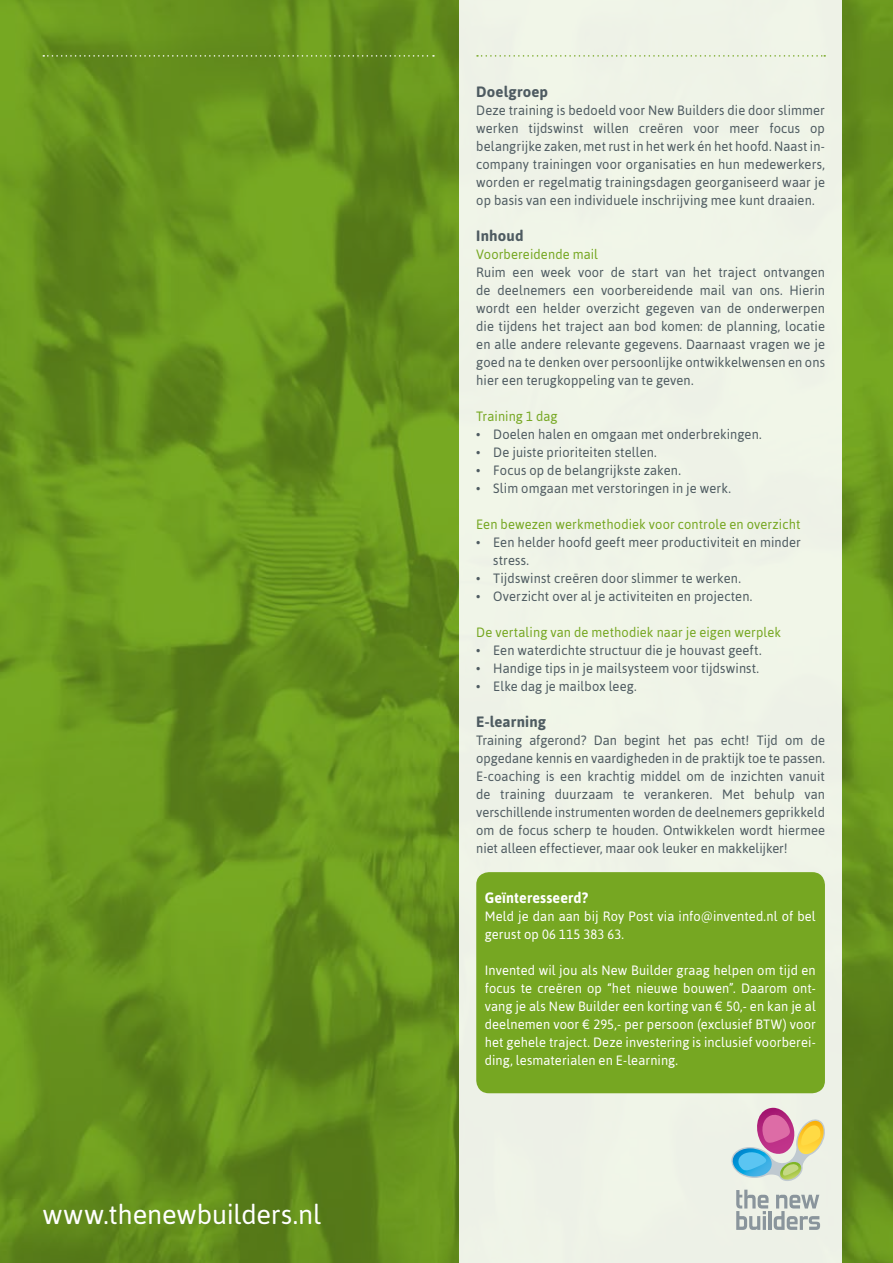
<style>
.page{position:relative;width:893px;height:1263px;background:#fff}
.page>*{position:absolute;margin:0;border:0;box-sizing:border-box;transform-origin:0 0}
.t1{font:27px "Asap";letter-spacing:-.005em;color:#fff}
.t2{font:700 15px "Asap";letter-spacing:.01em;color:#4e5b61}
.t3{font:700 15px "Asap";letter-spacing:.01em;color:#fff;scale:.95 1}
.t4{font:13.5px/18px "Asap";letter-spacing:.01em;color:#4e5b61;text-align:justify;scale:.95 1}
.t5{font:13.5px/18px "Asap";letter-spacing:.01em;color:#fff;scale:.95 1}
.t6{font:13.5px "Asap";letter-spacing:.01em;color:#76a722;scale:.95 1}
</style>
<div class="page">
<img style="left:0;top:0;width:893px;height:1263px">
<div style="left:459px;top:0;width:383px;height:1263px;background:#eff4e8"></div>
<svg style="left:477px;top:55px;width:348px;height:2px"></svg>
<div style="left:476px;top:872px;width:349px;height:221px;background:#76a722;border-radius:13px"></div>
<svg style="left:43px;top:55px;width:391px;height:2px"></svg>
<svg style="left:731px;top:1108px;width:94px;height:73px"></svg>
<svg style="left:736px;top:1190px;width:84px;height:40px"></svg>
<h1 class="t1" style="left:43px;top:1198px;width:280px">www.thenewbuilders.nl</h1>
<p class="t2" style="left:476px;top:83px;width:73px">Doelgroep</p>
<p class="t4" style="left:476px;top:101px;width:369px">Deze training is bedoeld voor New Builders die door slimmer werken tijdswinst willen creëren voor meer focus op belangrijke zaken, met rust in het werk én het hoofd. Naast in&shy;company trainingen voor organisaties en hun medewerkers, worden er regelmatig trainingsdagen georganiseerd waar je op basis van een individuele inschrijving mee kunt draaien.</p>
<p class="t2" style="left:476px;top:227px;width:49px">Inhoud</p>
<p class="t6" style="left:476px;top:247px;width:130px">Voorbereidende mail</p>
<p class="t4" style="left:476px;top:263px;width:369px">Ruim een week voor de start van het traject ontvangen de deelnemers een voorbereidende mail van ons. Hierin wordt een helder overzicht gegeven van de onderwerpen die tijdens het traject aan bod komen: de planning, locatie en alle andere relevante gegevens. Daarnaast vragen we je goed na te denken over persoonlijke ontwikkelwensen en ons hier een terugkoppeling van te geven.</p>
<p class="t6" style="left:476px;top:409px;width:87px">Training 1 dag</p>
<p class="t4" style="left:476px;top:425px;width:302px">• Doelen halen en omgaan met onderbrekingen.</p>
<p class="t4" style="left:476px;top:443px;width:192px">• De juiste prioriteiten stellen.</p>
<p class="t4" style="left:476px;top:461px;width:217px">• Focus op de belangrijkste zaken.</p>
<p class="t4" style="left:476px;top:479px;width:270px">• Slim omgaan met verstoringen in je werk.</p>
<p class="t6" style="left:476px;top:517px;width:343px">Een bewezen werkmethodiek voor controle en overzicht</p>
<p class="t4" style="left:493px;top:533px;width:325px;text-indent:-17px">• Een helder hoofd geeft meer productiviteit en minder stress.</p>
<p class="t4" style="left:476px;top:569px;width:280px">• Tijdswinst creëren door slimmer te werken.</p>
<p class="t4" style="left:476px;top:587px;width:292px">• Overzicht over al je activiteiten en projecten.</p>
<p class="t6" style="left:476px;top:624px;width:322px">De vertaling van de methodiek naar je eigen werplek</p>
<p class="t4" style="left:476px;top:641px;width:302px">• Een waterdichte structuur die je houvast geeft.</p>
<p class="t4" style="left:476px;top:659px;width:299px">• Handige tips in je mailsysteem voor tijdswinst.</p>
<p class="t4" style="left:476px;top:677px;width:170px">• Elke dag je mailbox leeg.</p>
<p class="t2" style="left:476px;top:713px;width:71px">E-learning</p>
<p class="t4" style="left:476px;top:731px;width:369px">Training afgerond? Dan begint het pas echt! Tijd om de opgedane kennis en vaardigheden in de praktijk toe te passen.<br>E-coaching is een krachtig middel om de inzichten vanuit de training duurzaam te verankeren. Met behulp van verschillende instrumenten worden de deelnemers geprikkeld om de focus scherp te houden. Ontwikkelen wordt hiermee niet alleen effectiever, maar ook leuker en makkelijker!</p>
<p class="t3" style="left:485px;top:889px;width:110px">Geïnteresseerd?</p>
<p class="t5" style="left:485px;top:907px;width:350px">Meld je dan aan bij Roy Post via info@invented.nl of bel gerust op 06 115 383 63.</p>
<p class="t5" style="left:485px;top:961px;width:350px;text-align:justify">Invented wil jou als New Builder graag helpen om tijd en focus te creëren op “het nieuwe bouwen”. Daarom ont&shy;vang je als New Builder een korting van € 50,- en kan je al deelnemen voor € 295,- per persoon (exclusief BTW) voor het gehele traject. Deze investering is inclusief voorberei&shy;ding, lesmaterialen en E-learning.</p>
</div>
